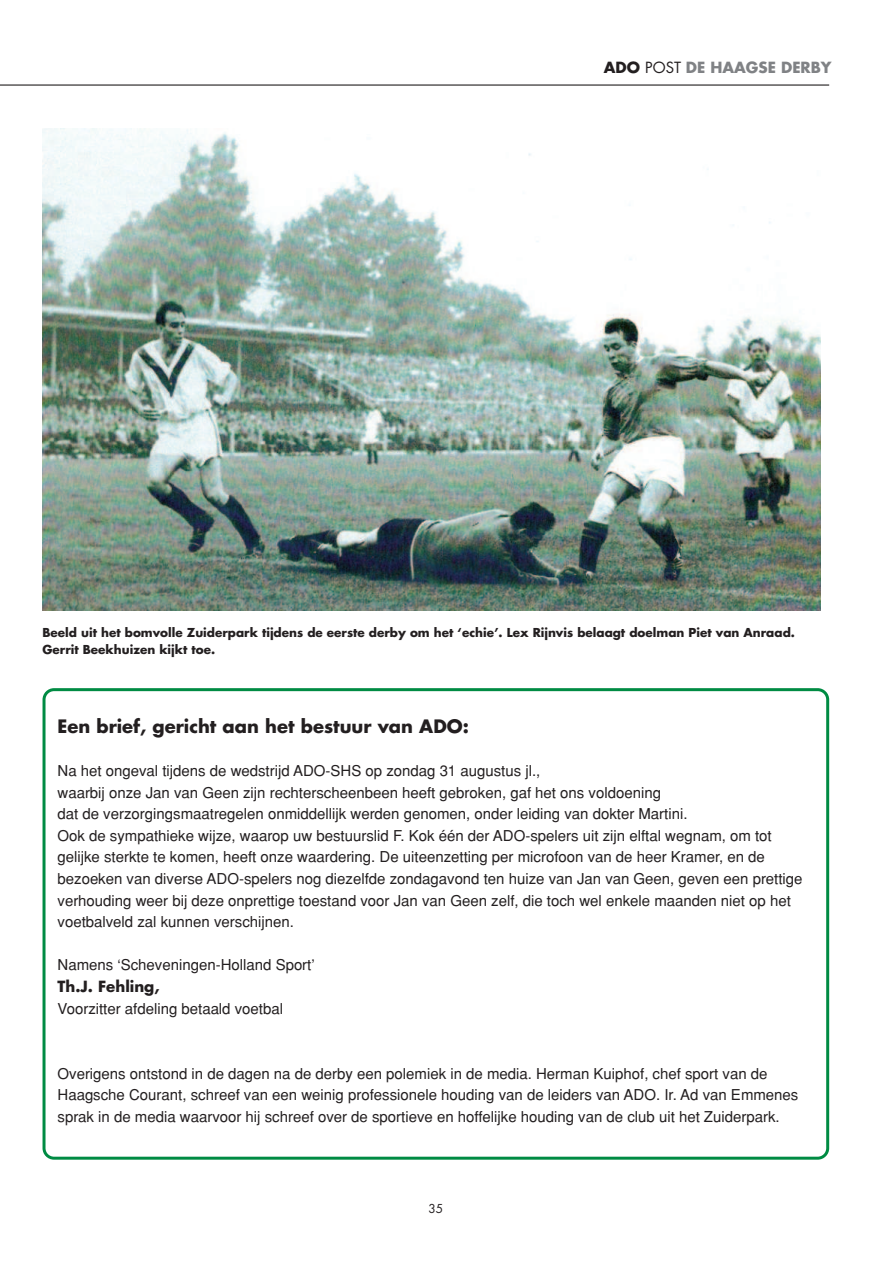
<style>
.page{position:relative;width:893px;height:1263px;background:#fff}
.page>*{position:absolute;margin:0;border:0;box-sizing:border-box;transform-origin:0 0}
.t1{font:700 18px "Futura";color:#231f20}
.t2{font:15px/21.6px "Helvetica";color:#231f20}
.t3{font:700 15px "Futura";color:#808285}
.t4{font:700 15px "Futura";color:#231f20}
.t5{font:700 12px/16.5px "Futura";color:#231f20}
.t6{font:12px "Futura";color:#231f20}
.s1{color:#231f20}
.s2{font-weight:400;color:#231f20}
</style>
<div class="page">
<hr style="left:0;top:84px;width:829px;height:2px;background:#231f20">
<img style="left:43px;top:128px;width:778px;height:482px">
<svg style="left:43px;top:688px;width:786px;height:472px"></svg>
<p class="t3" style="left:604px;top:61px;width:229px"><span class="s1">ADO</span> <span class="s2">POST</span> DE HAAGSE DERBY</p>
<p class="t5" style="left:43px;top:625px;width:754px">Beeld uit het bomvolle Zuiderpark tijdens de eerste derby om het ‘echie’. Lex Rijnvis belaagt doelman Piet van Anraad.<br>Gerrit Beekhuizen kijkt toe.</p>
<p class="t1" style="left:58px;top:718px;width:413px">Een brief, gericht aan het bestuur van ADO:</p>
<p class="t2" style="left:58px;top:761px;width:747px">Na het ongeval tijdens de wedstrijd ADO-SHS op zondag 31 augustus jl.,<br>waarbij onze Jan van Geen zijn rechterscheenbeen heeft gebroken, gaf het ons voldoening<br>dat de verzorgingsmaatregelen onmiddellijk werden genomen, onder leiding van dokter Martini.<br>Ook de sympathieke wijze, waarop uw bestuurslid F. Kok één der ADO-spelers uit zijn elftal wegnam, om tot gelijke sterkte te komen, heeft onze waardering. De uiteenzetting per microfoon van de heer Kramer, en de bezoeken van diverse ADO-spelers nog diezelfde zondagavond ten huize van Jan van Geen, geven een prettige verhouding weer bij deze onprettige toestand voor Jan van Geen zelf, die toch wel enkele maanden niet op het voetbalveld zal kunnen verschijnen.</p>
<p class="t2" style="left:58px;top:955px;width:259px">Namens ‘Scheveningen-Holland Sport’</p>
<p class="t4" style="left:58px;top:979px;width:104px">Th.J. Fehling,</p>
<p class="t2" style="left:58px;top:999px;width:227px">Voorzitter afdeling betaald voetbal</p>
<p class="t2" style="left:58px;top:1063px;width:742px">Overigens ontstond in de dagen na de derby een polemiek in de media. Herman Kuiphof, chef sport van de<br>Haagsche Courant, schreef van een weinig professionele houding van de leiders van ADO. Ir. Ad van Emmenes sprak in de media waarvoor hij schreef over de sportieve en hoffelijke houding van de club uit het Zuiderpark.</p>
<p class="t6" style="left:428px;top:1201px;width:16px">35</p>
</div>
